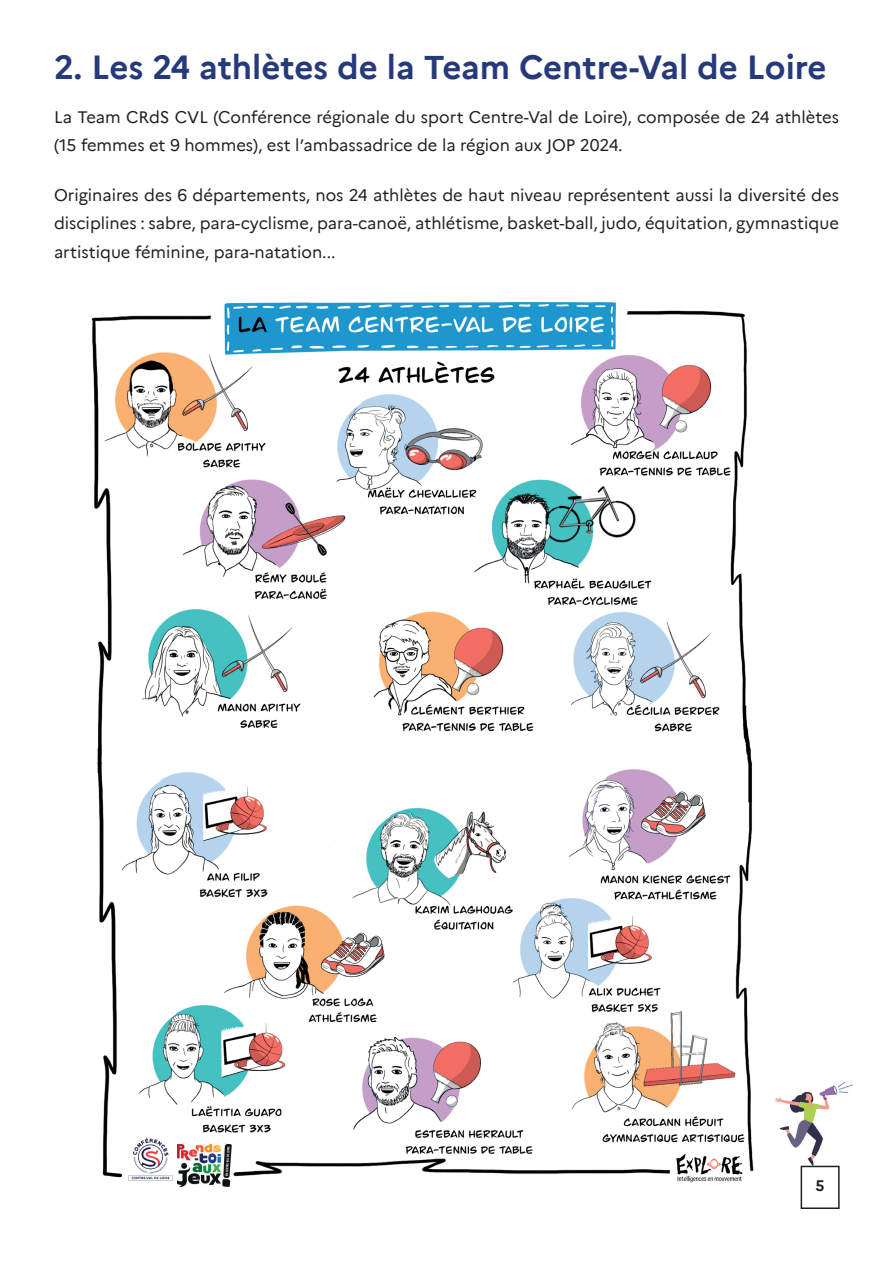
<style>
.page{position:relative;width:893px;height:1263px;background:#fff}
.page>*{position:absolute;margin:0;border:0;box-sizing:border-box;transform-origin:0 0}
.t1{font:700 33px "Marianne";color:#26397b}
.t2{font:16.5px/28.5px "Marianne";color:#231f20}
.t3{font:700 15px "Marianne";color:#231f20}
</style>
<div class="page">
<img style="left:775px;top:1081px;width:78px;height:106px">
<img style="left:91px;top:302px;width:663px;height:885px">
<div style="left:801px;top:1166px;width:39px;height:43px;border:2px solid #231f20"></div>
<img style="left:178px;top:1145px;width:53px;height:41px">
<h1 class="t1" style="left:54px;top:41px;width:774px">2. Les 24 athlètes de la Team Centre-Val de Loire</h1>
<p class="t2" style="left:54px;top:101px;width:786px">La Team CRdS CVL (Conférence régionale du sport Centre-Val de Loire), composée de 24 athlètes (15 femmes et 9 hommes), est l’ambassadrice de la région aux JOP 2024.</p>
<p class="t2" style="left:54px;top:179px;width:786px;text-align:justify">Originaires des 6 départements, nos 24 athlètes de haut niveau représentent aussi la diversité des disciplines : sabre, para-cyclisme, para-canoë, athlétisme, basket-ball, judo, équitation, gymnastique artistique féminine, para-natation...</p>
<p class="t3" style="left:816px;top:1174px;width:10px">5</p>
</div>
